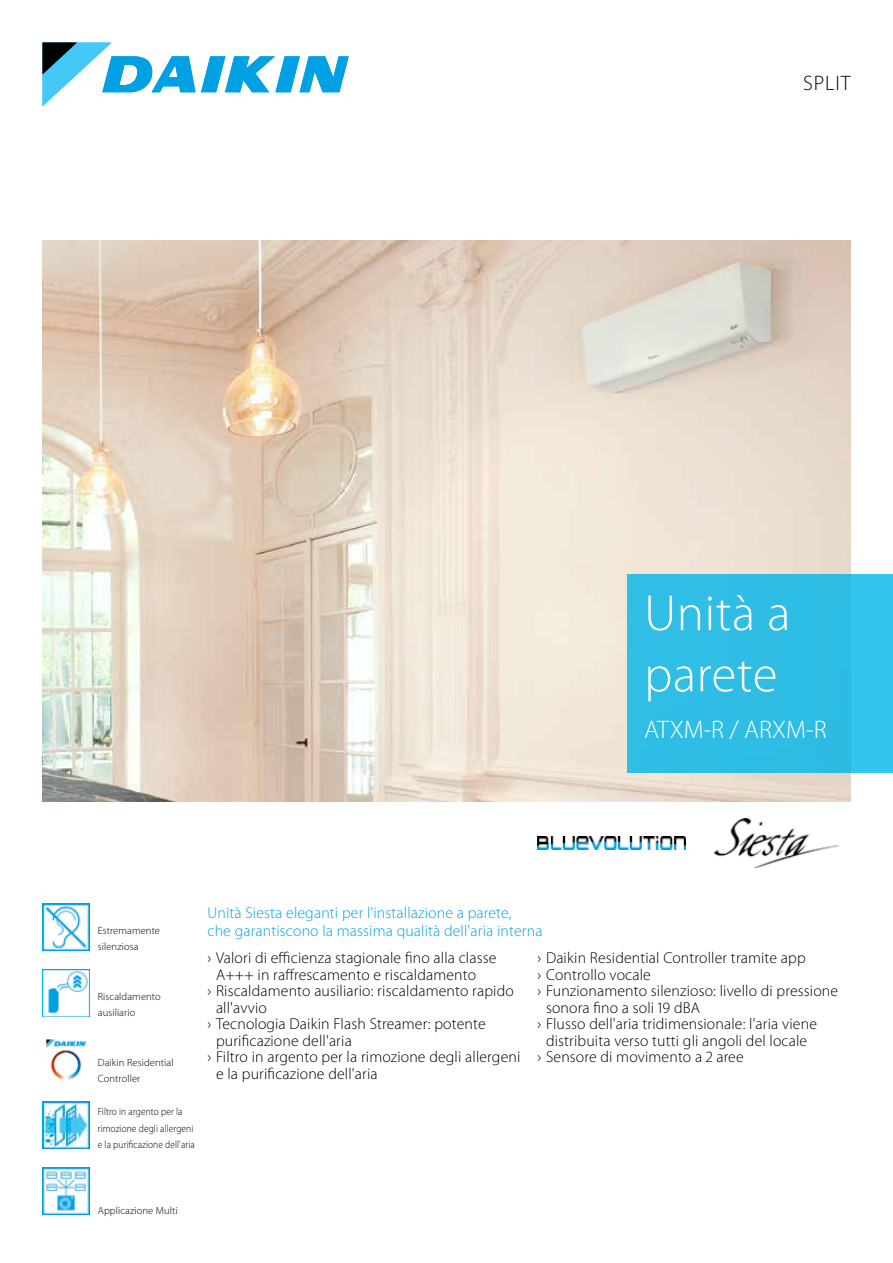
<style>
.page{position:relative;width:893px;height:1263px;background:#fff}
.page>*{position:absolute;margin:0;border:0;box-sizing:border-box;transform-origin:0 0}
.t1{font:300 51px/61.2px "Myriad Pro";letter-spacing:.01em;color:#fff}
.t2{font:300 25.5px "Myriad Pro";color:#fff}
.t3{font:300 21px "Myriad Pro";letter-spacing:.04em;color:#000}
.t4{font:300 15.75px "Myriad Pro";letter-spacing:.01em;color:#000}
.t5{font:300 15.75px/18px "Myriad Pro";letter-spacing:.01em;color:#00a1e4}
.t6{font:300 10.5px/16.5px "Myriad Pro";letter-spacing:.01em;color:#000}
.t7{font:300 10.5px/16.5px "Myriad Pro";letter-spacing:.01em;color:#000;scale:.9 1}
</style>
<div class="page">
<img style="left:537px;top:836px;width:148px;height:13px">
<img style="left:715px;top:818px;width:123px;height:50px">
<img style="left:43px;top:1167px;width:46px;height:47px">
<img style="left:43px;top:1101px;width:46px;height:47px">
<img style="left:45px;top:1039px;width:41px;height:41px">
<img style="left:43px;top:969px;width:46px;height:47px">
<img style="left:43px;top:903px;width:46px;height:47px">
<img style="left:43px;top:241px;width:807px;height:561px">
<svg style="left:43px;top:43px;width:306px;height:63px"></svg>
<div style="left:627px;top:574px;width:266px;height:198px;background:#2fbde5"></div>
<h3 class="t3" style="left:803px;top:71px;width:49px">SPLIT</h3>
<h1 class="t1" style="left:644px;top:583px;width:148px">Unità a parete</h1>
<h2 class="t2" style="left:644px;top:715px;width:184px">ATXM-R / ARXM-R</h2>
<p class="t6" style="left:98px;top:922px;width:64px">Estremamente silenziosa</p>
<p class="t6" style="left:98px;top:988px;width:65px">Riscaldamento ausiliario</p>
<p class="t6" style="left:98px;top:1054px;width:77px">Daikin Residential<br>Controller</p>
<p class="t7" style="left:98px;top:1103px;width:109px">Filtro in argento per la rimozione degli allergeni e la purificazione dell'aria</p>
<p class="t5" style="left:207px;top:904px;width:337px">Unità Siesta eleganti per l'installazione a parete,<br>che garantiscono la massima qualità dell'aria interna</p>
<p class="t4" style="left:207px;top:949px;width:290px">› Valori di efficienza stagionale fino alla classe</p>
<p class="t4" style="left:216px;top:966px;width:262px">A+++ in raffrescamento e riscaldamento</p>
<p class="t4" style="left:207px;top:982px;width:308px">› Riscaldamento ausiliario: riscaldamento rapido</p>
<p class="t4" style="left:216px;top:999px;width:52px">all'avvio</p>
<p class="t4" style="left:207px;top:1015px;width:280px">› Tecnologia Daikin Flash Streamer: potente</p>
<p class="t4" style="left:216px;top:1032px;width:137px">purificazione dell'aria</p>
<p class="t4" style="left:207px;top:1048px;width:314px">› Filtro in argento per la rimozione degli allergeni</p>
<p class="t4" style="left:216px;top:1065px;width:163px">e la purificazione dell'aria</p>
<p class="t4" style="left:537px;top:949px;width:270px">› Daikin Residential Controller tramite app</p>
<p class="t4" style="left:537px;top:966px;width:115px">› Controllo vocale</p>
<p class="t4" style="left:537px;top:982px;width:302px">› Funzionamento silenzioso: livello di pressione</p>
<p class="t4" style="left:546px;top:999px;width:156px">sonora fino a soli 19 dBA</p>
<p class="t4" style="left:537px;top:1015px;width:281px">› Flusso dell'aria tridimensionale: l'aria viene</p>
<p class="t4" style="left:546px;top:1032px;width:263px">distribuita verso tutti gli angoli del locale</p>
<p class="t4" style="left:537px;top:1048px;width:208px">› Sensore di movimento a 2 aree</p>
<p class="t6" style="left:98px;top:1202px;width:81px">Applicazione Multi</p>
</div>
